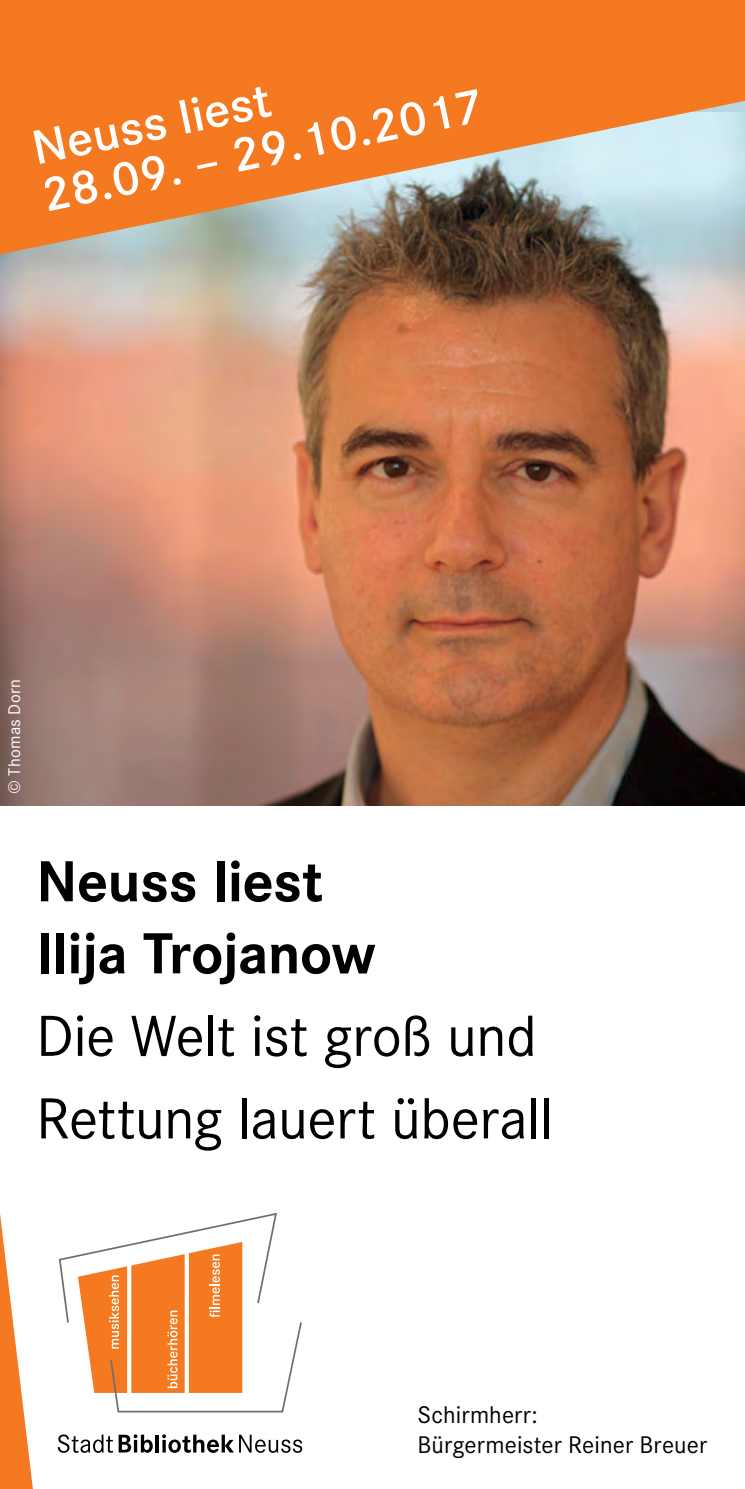
<style>
.page{position:relative;width:745px;height:1489px;background:#fff}
.page>*{position:absolute;margin:0;border:0;box-sizing:border-box;transform-origin:0 0}
.t1{font:60px/82.5px "Corporate S";letter-spacing:-.01em;color:#000}
.t2{font:700 60px/72px "Corporate S";letter-spacing:-.015em;color:#000}
.t3{font:600 50px/48.5px "Corporate S";color:#fff;scale:1.04 1}
.t4{font:25px/30px "Corporate S";letter-spacing:.005em;color:#000}
.t5{font:17.5px "Corporate S";letter-spacing:.02em;color:#fff}
</style>
<div class="page">
<img style="left:0;top:254px;width:744px;height:552px">
<svg style="left:0;top:1214px;width:33px;height:274px"></svg>
<svg style="left:58px;top:1212px;width:244px;height:201px"></svg>
<svg style="left:58px;top:1434px;width:95px;height:18px"></svg>
<hr style="left:155px;top:1434px;width:4px;height:18px;background:#000">
<svg style="left:162px;top:1434px;width:140px;height:18px"></svg>
<svg style="left:78px;top:1241px;width:164px;height:151px"></svg>
<svg style="left:0;top:0;width:744px;height:254px;background:#db8a4c"></svg>
<p class="t3" style="left:27px;top:126px;width:434px;rotate:-12deg">Neuss liest<br>28.09. – 29.10.2017</p>
<p class="t5" style="left:4px;top:794px;width:116px;rotate:-90deg">© Thomas Dorn</p>
<p class="t2" style="left:36px;top:846px;width:341px">Neuss liest<br>Ilija Trojanow</p>
<p class="t1" style="left:36px;top:995px;width:518px">Die Welt ist groß und<br>Rettung lauert überall</p>
<p class="t4" style="left:417px;top:1399px;width:291px">Schirmherr:<br>Bürgermeister Reiner Breuer</p>
</div>
